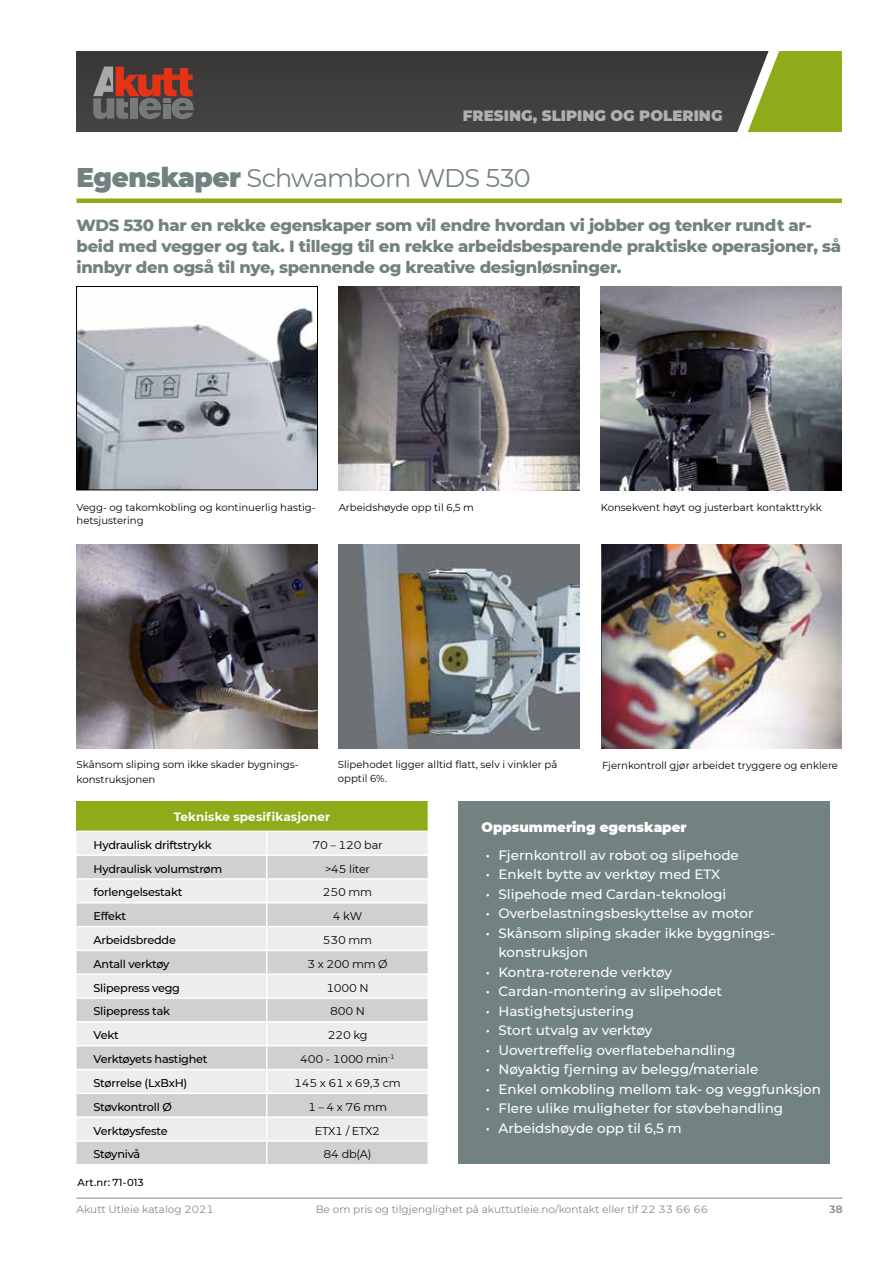
<style>
.page{position:relative;width:893px;height:1263px;background:#fff}
.page>*{position:absolute;margin:0;border:0;box-sizing:border-box;transform-origin:0 0}
.t1{font:25.5px "Montserrat";letter-spacing:-.03em;color:#728280}
.t2{font:800 16.5px/21px "Montserrat";letter-spacing:-.02em;color:#728280}
.t3{font:900 15px "Montserrat";color:#b0b0b0}
.t4{font:500 13.5px/19.5px "Montserrat";color:#fff}
.t5{font:900 13.5px "Montserrat";color:#fff}
.t6{font:700 12px "Montserrat";letter-spacing:.005em;color:#fff}
.t7{font:500 11.25px "Montserrat";letter-spacing:-.02em;color:#000}
.t8{font:11.25px "Montserrat";letter-spacing:-.02em;color:#000}
.t9{font:10.5px "Montserrat";color:#878787}
.t10{font:600 10.5px "Montserrat";color:#878787}
.t11{font:10.2px/13.5px "Montserrat";color:#000}
.t12{font:500 10.2px "Montserrat";letter-spacing:.01em;color:#000}
.s1{font-weight:900;font-size:27px}
</style>
<div class="page">
<hr style="left:77px;top:1198px;width:765px;height:1px;background:#878787">
<div style="left:77px;top:51px;width:692px;height:81px;background:#3f3e3d"></div>
<svg style="left:93px;top:67px;width:101px;height:52px"></svg>
<svg style="left:737px;top:51px;width:105px;height:81px"></svg>
<hr style="left:77px;top:199px;width:765px;height:4px;background:#8eab1a">
<div style="left:458px;top:801px;width:372px;height:363px;background:#728280"></div>
<div style="left:77px;top:801px;width:351px;height:30px;background:#8eab1a"></div>
<svg style="left:77px;top:832px;width:351px;height:332px;background:#e0e0e0"></svg>
<hr style="left:77px;top:854px;width:190px;height:2px;background:#fff">
<hr style="left:267px;top:854px;width:162px;height:2px;background:#fff">
<img style="left:78px;top:307px;width:238px;height:181px">
<div style="left:76px;top:286px;width:242px;height:204px;border:1px solid #000"></div>
<img style="left:339px;top:287px;width:240px;height:204px">
<img style="left:601px;top:287px;width:241px;height:203px">
<img style="left:77px;top:544px;width:240px;height:205px">
<img style="left:339px;top:544px;width:241px;height:205px">
<img style="left:601px;top:544px;width:241px;height:205px">
<p class="t3" style="left:463px;top:105px;width:261px">FRESING, SLIPING OG POLERING</p>
<h1 class="t1" style="left:77px;top:160px;width:456px"><span class="s1">Egenskaper</span> Schwamborn WDS 530</h1>
<p class="t2" style="left:77px;top:214px;width:766px">WDS 530 har en rekke egenskaper som vil endre hvordan vi jobber og tenker rundt ar&shy;beid med vegger og tak. I tillegg til en rekke arbeidsbesparende praktiske operasjoner, så innbyr den også til nye, spennende og kreative designløsninger.</p>
<p class="t11" style="left:77px;top:500px;width:241px">Vegg- og takomkobling og kontinuerlig hastig&shy;hetsjustering</p>
<p class="t11" style="left:339px;top:500px;width:137px">Arbeidshøyde opp til 6,5 m</p>
<p class="t11" style="left:601px;top:500px;width:223px">Konsekvent høyt og justerbart kontakttrykk</p>
<p class="t11" style="left:77px;top:757px;width:224px;line-height:15px">Skånsom sliping som ikke skader bygnings&shy;konstruksjonen</p>
<p class="t11" style="left:338px;top:758px;width:221px">Slipehodet ligger alltid flatt, selv i vinkler på opptil 6%.</p>
<p class="t11" style="left:602px;top:759px;width:237px">Fjernkontroll gjør arbeidet tryggere og enklere</p>
<p class="t6" style="left:174px;top:808px;width:158px">Tekniske spesifikasjoner</p>
<p class="t7" style="left:94px;top:837px;width:120px">Hydraulisk driftstrykk</p>
<p class="t8" style="left:312px;top:837px;width:72px">70 – 120 bar</p>
<p class="t7" style="left:94px;top:861px;width:130px">Hydraulisk volumstrøm</p>
<p class="t8" style="left:325px;top:861px;width:47px">&gt;45 liter</p>
<p class="t7" style="left:94px;top:884px;width:90px">forlengelsestakt</p>
<p class="t8" style="left:323px;top:885px;width:51px">250 mm</p>
<p class="t7" style="left:94px;top:908px;width:34px">Effekt</p>
<p class="t8" style="left:333px;top:908px;width:31px">4 kW</p>
<p class="t7" style="left:94px;top:932px;width:84px">Arbeidsbredde</p>
<p class="t8" style="left:323px;top:932px;width:51px">530 mm</p>
<p class="t7" style="left:94px;top:956px;width:77px">Antall verktøy</p>
<p class="t8" style="left:307px;top:956px;width:82px">3 x 200 mm Ø</p>
<p class="t7" style="left:94px;top:980px;width:88px">Slipepress vegg</p>
<p class="t8" style="left:326px;top:980px;width:44px">1000 N</p>
<p class="t7" style="left:94px;top:1003px;width:78px">Slipepress tak</p>
<p class="t8" style="left:330px;top:1004px;width:36px">800 N</p>
<p class="t7" style="left:94px;top:1027px;width:27px">Vekt</p>
<p class="t8" style="left:328px;top:1027px;width:41px">220 kg</p>
<p class="t7" style="left:94px;top:1051px;width:116px">Verktøyets hastighet</p>
<p class="t8" style="left:300px;top:1051px;width:96px">400 - 1000 min<sup>-1</sup></p>
<p class="t7" style="left:94px;top:1075px;width:95px">Størrelse (LxBxH)</p>
<p class="t8" style="left:294px;top:1075px;width:108px">145 x 61 x 69,3 cm</p>
<p class="t7" style="left:94px;top:1099px;width:80px">Støvkontroll Ø</p>
<p class="t8" style="left:308px;top:1099px;width:81px">1 – 4 x 76 mm</p>
<p class="t7" style="left:94px;top:1123px;width:76px">Verktøysfeste</p>
<p class="t8" style="left:315px;top:1123px;width:67px">ETX1 / ETX2</p>
<p class="t7" style="left:94px;top:1146px;width:48px">Støynivå</p>
<p class="t8" style="left:324px;top:1146px;width:49px">84 db(A)</p>
<p class="t12" style="left:78px;top:1175px;width:67px">Art.nr: 71-013</p>
<p class="t5" style="left:482px;top:817px;width:207px">Oppsummering egenskaper</p>
<p class="t4" style="left:486px;top:844px;width:254px">• Fjernkontroll av robot og slipehode</p>
<p class="t4" style="left:486px;top:864px;width:236px">• Enkelt bytte av verktøy med ETX</p>
<p class="t4" style="left:486px;top:883px;width:242px">• Slipehode med Cardan-teknologi</p>
<p class="t4" style="left:486px;top:903px;width:269px">• Overbelastningsbeskyttelse av motor</p>
<p class="t4" style="left:499px;top:922px;width:278px;text-indent:-13px">• Skånsom sliping skader ikke byggnings&shy;konstruksjon</p>
<p class="t4" style="left:486px;top:961px;width:188px">• Kontra-roterende verktøy</p>
<p class="t4" style="left:486px;top:981px;width:238px">• Cardan-montering av slipehodet</p>
<p class="t4" style="left:486px;top:1000px;width:150px">• Hastighetsjustering</p>
<p class="t4" style="left:486px;top:1020px;width:168px">• Stort utvalg av verktøy</p>
<p class="t4" style="left:486px;top:1039px;width:251px">• Uovertreffelig overflatebehandling</p>
<p class="t4" style="left:486px;top:1059px;width:274px">• Nøyaktig fjerning av belegg/materiale</p>
<p class="t4" style="left:486px;top:1078px;width:337px">• Enkel omkobling mellom tak- og veggfunksjon</p>
<p class="t4" style="left:486px;top:1098px;width:299px">• Flere ulike muligheter for støvbehandling</p>
<p class="t4" style="left:486px;top:1117px;width:197px">• Arbeidshøyde opp til 6,5 m</p>
<p class="t9" style="left:77px;top:1202px;width:139px">Akutt Utleie katalog 2021</p>
<p class="t9" style="left:316px;top:1202px;width:394px">Be om pris og tilgjenglighet på akuttutleie.no/kontakt eller tlf 22 33 66 66</p>
<p class="t10" style="left:830px;top:1202px;width:14px">38</p>
</div>
